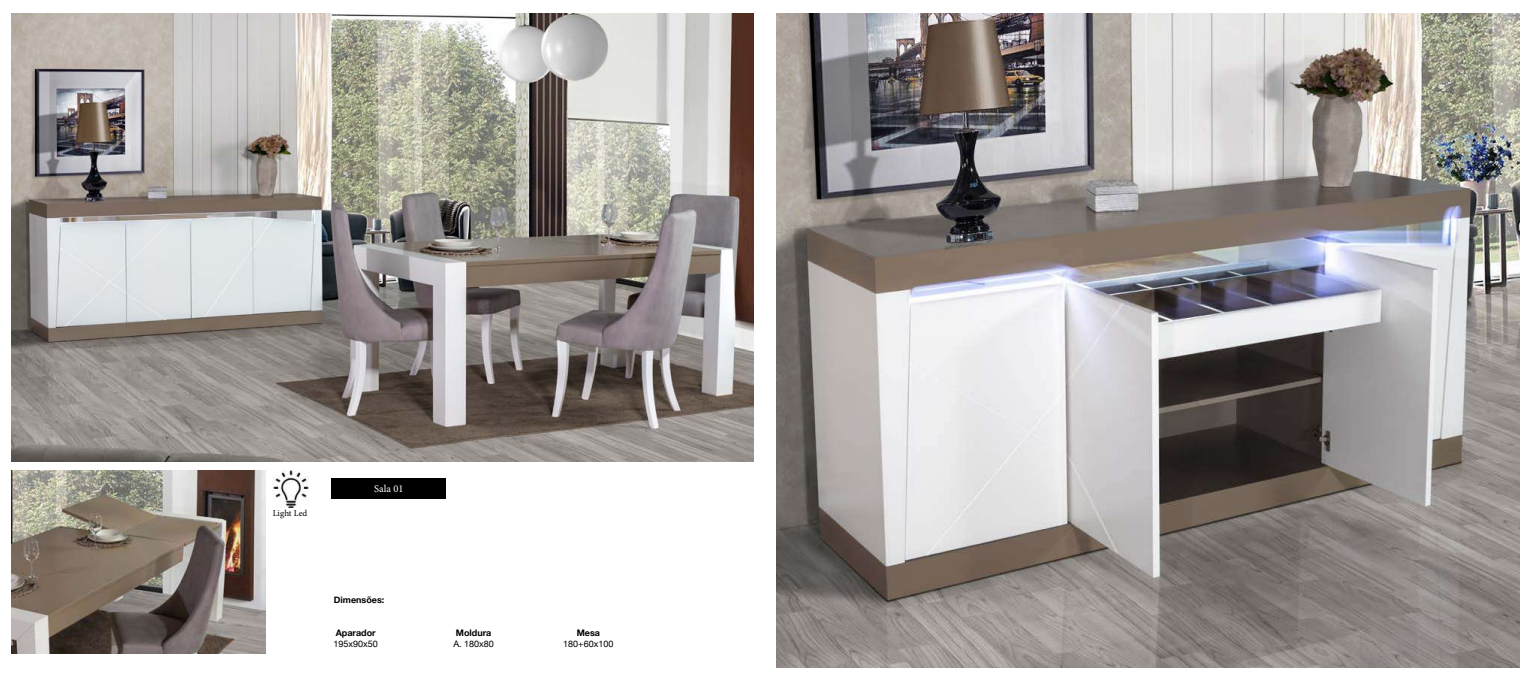
<style>
.page{position:relative;width:1531px;height:681px;background:#fff}
.page>*{position:absolute;margin:0;border:0;box-sizing:border-box;transform-origin:0 0}
.t1{font:10.5px "Minion Pro";color:#fff}
.t2{font:700 9px "Helvetica Neue";color:#000}
.t3{font:9px "Helvetica Neue";color:#000}
.t4{font:9px "Minion Pro";letter-spacing:.005em;color:#000}
</style>
<div class="page">
<img style="left:776px;top:13px;width:744px;height:654px">
<img style="left:12px;top:14px;width:742px;height:447px">
<img style="left:12px;top:470px;width:254px;height:183px">
<img style="left:273px;top:470px;width:36px;height:37px">
<div style="left:332px;top:478px;width:114px;height:21px;background:#000"></div>
<p class="t4" style="left:273px;top:507px;width:36px">Light Led</p>
<p class="t1" style="left:374px;top:481px;width:31px">Sala 01</p>
<p class="t2" style="left:334px;top:592px;width:52px">Dimensões:</p>
<p class="t2" style="left:336px;top:625px;width:41px">Aparador</p>
<p class="t3" style="left:333px;top:637px;width:46px">195x90x50</p>
<p class="t2" style="left:456px;top:625px;width:37px">Moldura</p>
<p class="t3" style="left:453px;top:637px;width:42px">A. 180x80</p>
<p class="t2" style="left:577px;top:625px;width:25px">Mesa</p>
<p class="t3" style="left:563px;top:637px;width:52px">180+60x100</p>
</div>
